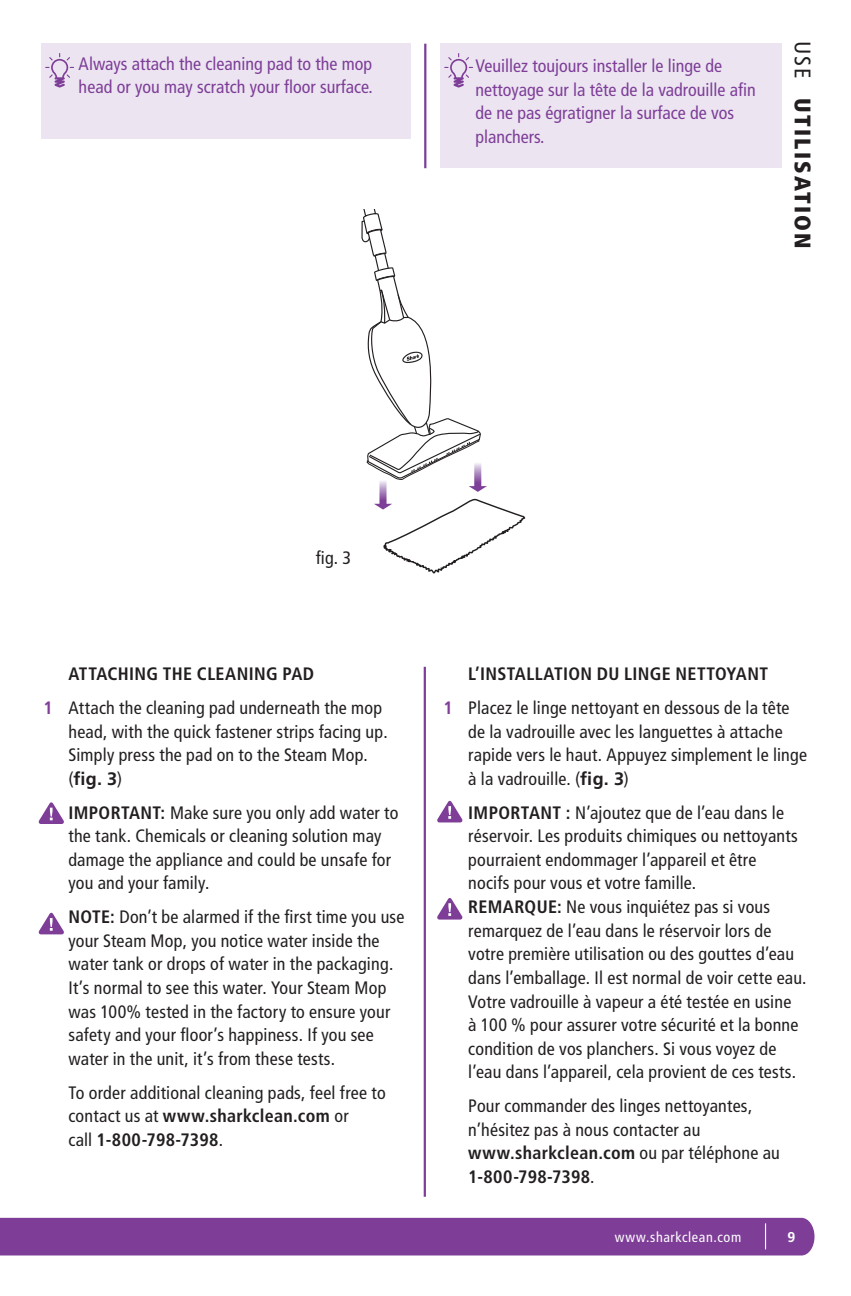
<style>
.page{position:relative;width:851px;height:1296px;background:#fff}
.page>*{position:absolute;margin:0;border:0;box-sizing:border-box;transform-origin:0 0}
.t1{font:900 condensed 22.5px "Frutiger LT Std";letter-spacing:.1em;color:#231f20}
.t2{font:condensed 18px/23.6px "Frutiger LT Std";letter-spacing:.01em;color:#231f20}
.t3{font:condensed 18px/23.6px "Frutiger LT Std";color:#7e3e98}
.t4{font:condensed 14.17px "Frutiger LT Std";letter-spacing:.045em;color:#fff}
.t5{font:700 14.17px "Frutiger LT Std";color:#fff}
.s1{font-weight:400}
.s2{font-weight:700}
.s3{font-weight:700;color:#7e3e98}
.s4{font-weight:700;font-stretch:normal}
</style>
<div class="page">
<div style="left:0;top:1218px;width:814px;height:38px;background:#7e3e98"></div>
<svg style="left:361px;top:209px;width:164px;height:364px"></svg>
<svg style="left:38px;top:802px;width:26px;height:22px"></svg>
<svg style="left:437px;top:800px;width:26px;height:22px"></svg>
<svg style="left:437px;top:898px;width:26px;height:22px"></svg>
<svg style="left:38px;top:912px;width:26px;height:22px"></svg>
<hr style="left:423px;top:667px;width:3px;height:530px;background:#7e3e98">
<hr style="left:424px;top:44px;width:2px;height:124px;background:#7e3e98">
<div style="left:41px;top:43px;width:369px;height:96px;background:#ece5f1"></div>
<svg style="left:45px;top:53px;width:29px;height:35px"></svg>
<div style="left:440px;top:43px;width:341px;height:125px;background:#ece5f1"></div>
<svg style="left:444px;top:53px;width:29px;height:35px"></svg>
<p class="t3" style="left:79px;top:52px;width:295px">Always attach the cleaning pad to the mop head or you may scratch your floor surface.</p>
<p class="t3" style="left:475px;top:54px;width:282px">Veuillez toujours installer le linge de nettoyage sur la tête de la vadrouille afin de ne pas égratigner la surface de vos planchers.</p>
<p class="t1" style="left:816px;top:40px;width:210px;rotate:90deg"><span class="s1">USE</span> UTILISATION</p>
<p class="t2" style="left:316px;top:546px;width:37px">fig. 3</p>
<p class="t2" style="left:44px;top:657px;width:340px;line-height:33.8px;text-indent:25px"><span class="s2">ATTACHING THE CLEANING PAD<br></span><span class="s3">1</span> Attach the cleaning pad underneath the mop</p>
<p class="t2" style="left:68px;top:720px;width:321px">head, with the quick fastener strips facing up.<br>Simply press the pad on to the Steam Mop. (<span class="s4">fig. 3</span>)</p>
<p class="t2" style="left:68px;top:801px;width:331px"><span class="s2">IMPORTANT:</span> Make sure you only add water to the tank. Chemicals or cleaning solution may damage the appliance and could be unsafe for you and your family.</p>
<p class="t2" style="left:68px;top:905px;width:337px"><span class="s2">NOTE:</span> Don’t be alarmed if the first time you use your Steam Mop, you notice water inside the water tank or drops of water in the packaging.<br>It’s normal to see this water. Your Steam Mop was 100% tested in the factory to ensure your safety and your floor’s happiness. If you see water in the unit, it’s from these tests.</p>
<p class="t2" style="left:68px;top:1081px;width:319px">To order additional cleaning pads, feel free to contact us at <span class="s2">www.sharkclean.com</span> or<br>call <span class="s2">1-800-798-7398</span>.</p>
<p class="t2" style="left:443px;top:657px;width:347px;line-height:33.8px;text-align:center"><span class="s2">L’INSTALLATION DU LINGE NETTOYANT<br></span><span class="s3">1</span> Placez le linge nettoyant en dessous de la tête</p>
<p class="t2" style="left:468px;top:720px;width:340px">de la vadrouille avec les languettes à attache rapide vers le haut. Appuyez simplement le linge à la vadrouille. (<span class="s4">fig. 3</span>)</p>
<p class="t2" style="left:468px;top:801px;width:340px"><span class="s2">IMPORTANT :</span> N’ajoutez que de l’eau dans le réservoir. Les produits chimiques ou nettoyants pourraient endommager l’appareil et être<br>nocifs pour vous et votre famille.<br><span class="s2">REMARQUE:</span> Ne vous inquiétez pas si vous remarquez de l’eau dans le réservoir lors de votre première utilisation ou des gouttes d’eau dans l’emballage. Il est normal de voir cette eau.<br>Votre vadrouille à vapeur a été testée en usine<br>à 100 % pour assurer votre sécurité et la bonne condition de vos planchers. Si vous voyez de l’eau dans l’appareil, cela provient de ces tests.</p>
<p class="t2" style="left:468px;top:1094px;width:313px">Pour commander des linges nettoyantes, n’hésitez pas à nous contacter au <span class="s2">www.sharkclean.com</span> ou par téléphone au<br><span class="s2">1-800-798-7398</span>.</p>
<p class="t4" style="left:614px;top:1229px;width:128px">www.sharkclean.com</p>
<p class="t5" style="left:787px;top:1228px;width:9px">9</p>
</div>
